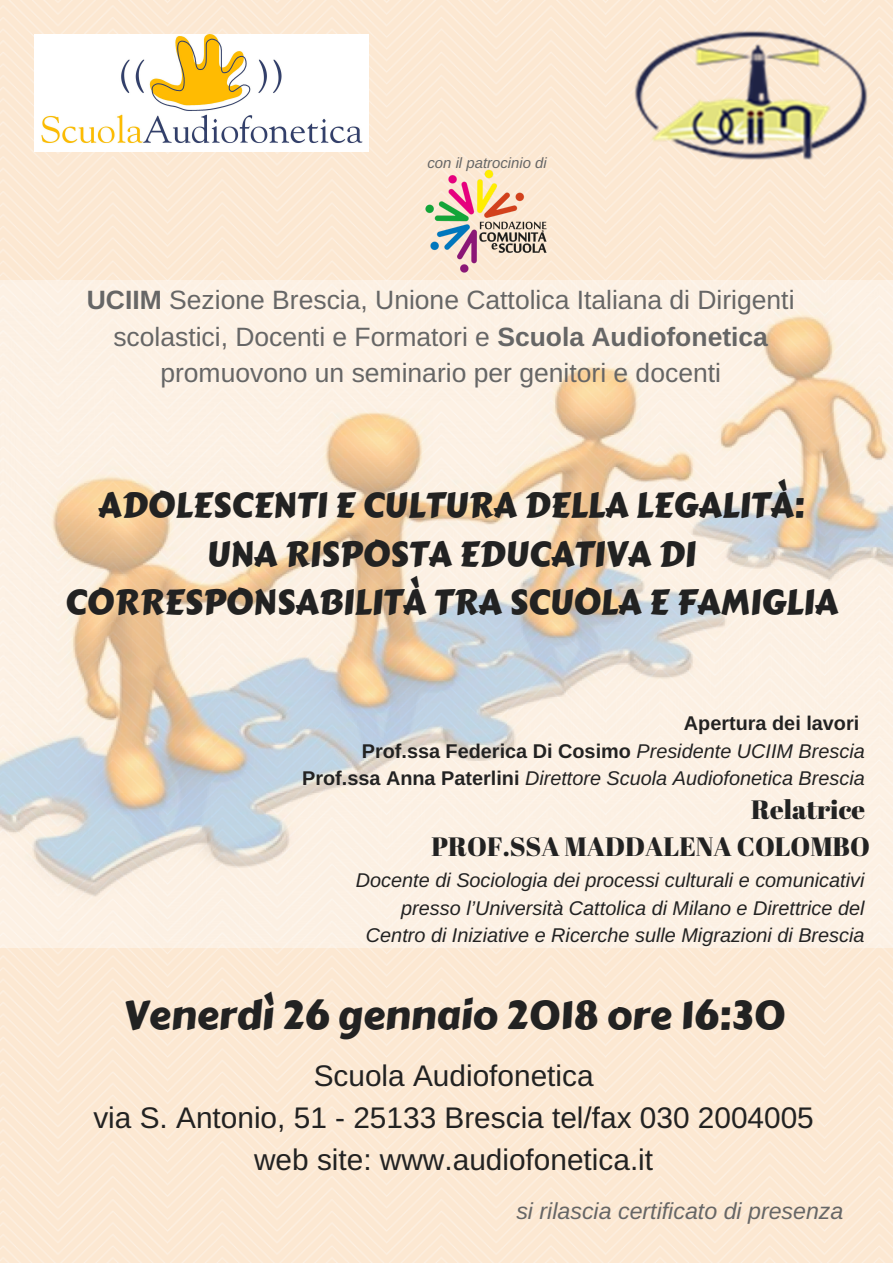
<style>
.page{position:relative;width:893px;height:1263px;background:#fff}
.page>*{position:absolute;margin:0;border:0;box-sizing:border-box;transform-origin:0 0}
.t1{font:39.75px "Carter One";color:#222}
.t2{font:34.8px/48.4px "Carter One";color:#222;text-align:center}
.t3{font:29.78px/41.6px "Arimo";color:#222;text-align:center}
.t4{font:26.47px/36.6px "Arimo";color:#666;text-align:center}
.t5{font:26.47px/36.6px "Abril Fatface";color:#222;text-align:right}
.t6{font:italic 23.17px "Arimo";color:#666}
.t7{font:italic 19.88px/27.6px "Arimo";color:#222;text-align:right}
.t8{font:700 19.88px/27.6px "Arimo";color:#222;text-align:right}
.t9{font:italic 14.92px "Arimo";color:#666}
.s1{font-weight:700}
.s2{font-weight:400;font-style:italic}
</style>
<div class="page">
<img style="left:0;top:0;width:893px;height:1263px">
<img style="left:34px;top:34px;width:334px;height:118px">
<img style="left:626px;top:20px;width:250px;height:153px">
<img style="left:408px;top:169px;width:153px;height:106px">
<img style="left:0;top:280px;width:893px;height:668px">
<p class="t9" style="left:427px;top:155px;width:121px">con il patrocinio di</p>
<h3 class="t4" style="left:87px;top:282px;width:709px"><span class="s1">UCIIM</span> Sezione Brescia, Unione Cattolica Italiana di Dirigenti scolastici, Docenti e Formatori e <span class="s1">Scuola Audiofonetica </span>promuovono un seminario per genitori e docenti</h3>
<h2 class="t2" style="left:65px;top:481px;width:775px">ADOLESCENTI E CULTURA DELLA LEGALITÀ:<br>UNA RISPOSTA EDUCATIVA DI<br>CORRESPONSABILITÀ TRA SCUOLA E FAMIGLIA</h2>
<p class="t8" style="left:302px;top:709px;width:564px">Apertura dei lavori<br>Prof.ssa Federica Di Cosimo <span class="s2">Presidente UCIIM Brescia<br></span>Prof.ssa Anna Paterlini <span class="s2">Direttore Scuola Audiofonetica Brescia</span></p>
<h3 class="t5" style="left:431px;top:791px;width:440px">Relatrice<br>PROF.SSA MADDALENA COLOMBO</h3>
<p class="t7" style="left:356px;top:866px;width:510px">Docente di Sociologia dei processi culturali e comunicativi presso l’Università Cattolica di Milano e Direttrice del<br>Centro di Iniziative e Ricerche sulle Migrazioni di Brescia</p>
<h1 class="t1" style="left:123px;top:985px;width:663px">Venerdì 26 gennaio 2018 ore 16:30</h1>
<h3 class="t3" style="left:93px;top:1055px;width:722px">Scuola Audiofonetica<br>via S. Antonio, 51 - 25133 Brescia tel/fax 030 2004005 web site: www.audiofonetica.it</h3>
<p class="t6" style="left:516px;top:1198px;width:329px">si rilascia certificato di presenza</p>
</div>
